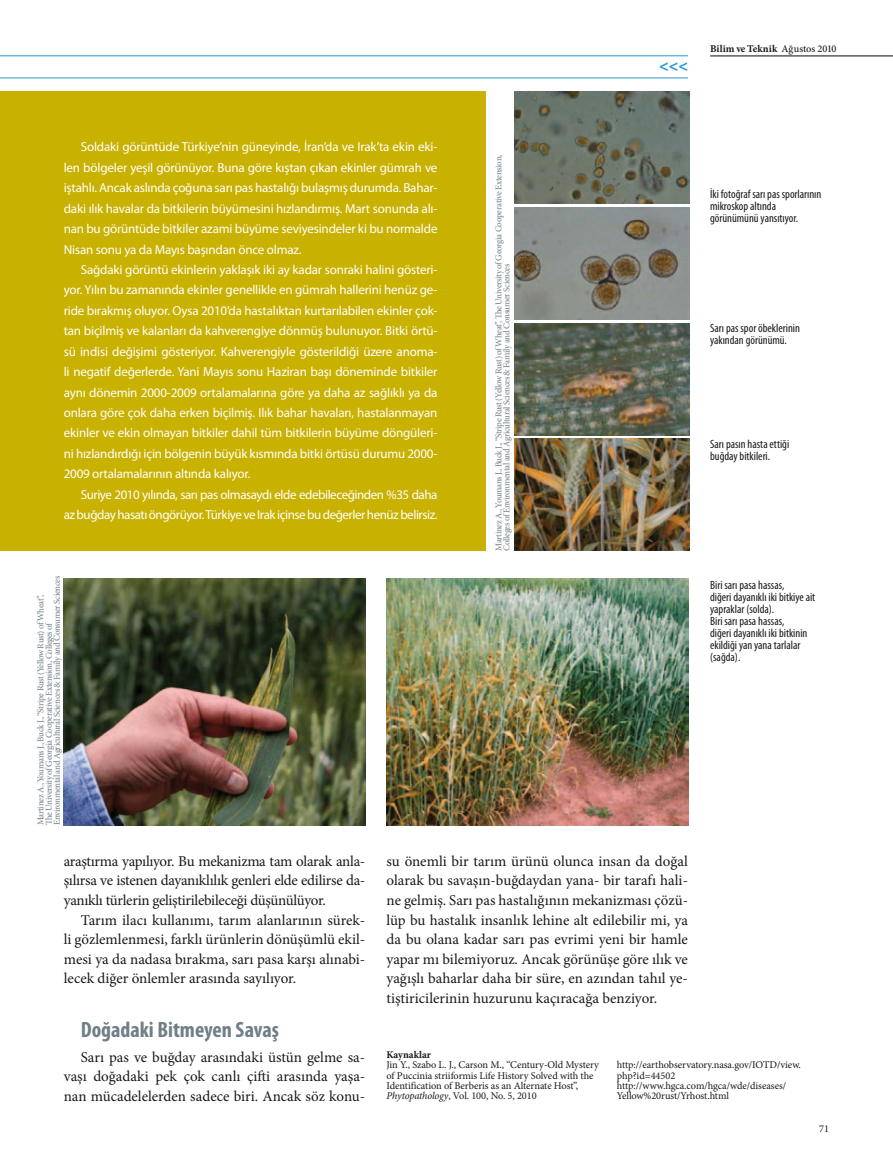
<style>
.page{position:relative;width:893px;height:1170px;background:#fff}
.page>*{position:absolute;margin:0;border:0;box-sizing:border-box;transform-origin:0 0}
.t1{font:700 condensed 22.2px "Myriad Pro";color:#707f87}
.t2{font:700 16.2px "Myriad Pro";color:#2699d1}
.t3{font:15px/19.5px "Minion Pro";color:#1a171c;text-align:justify}
.t4{font:13.05px/20.4px "Myriad Pro";letter-spacing:-.035em;color:#fff;text-align:justify}
.t5{font:condensed 12px/12px "Myriad Pro";color:#1a171c}
.t6{font:10.35px/10.4px "Minion Pro";letter-spacing:-.005em;color:#1a171c}
.t7{font:700 10.35px "Minion Pro";color:#1a171c}
.t8{font:9px/8.2px "Minion Pro";letter-spacing:-.035em;color:#707f87}
.s1{font-weight:500}
.s2{font-style:italic}
</style>
<div class="page">
<hr style="left:0;top:78px;width:688px;height:1px;background:#2699d1">
<hr style="left:0;top:56px;width:688px;height:1px;background:#2699d1">
<hr style="left:710px;top:56px;width:183px;height:1px;background:#070c12">
<img style="left:387px;top:578px;width:301px;height:247px">
<img style="left:514px;top:91px;width:175px;height:112px">
<img style="left:514px;top:207px;width:175px;height:112px">
<img style="left:514px;top:323px;width:175px;height:112px">
<img style="left:514px;top:439px;width:175px;height:112px">
<div style="left:0;top:91px;width:486px;height:460px;background:#c9b100"></div>
<img style="left:64px;top:578px;width:301px;height:247px">
<p class="t4" style="left:64px;top:137px;width:375px;text-indent:17px">Soldaki görüntüde Türkiye’nin güneyinde, İran’da ve Irak’ta ekin eki&shy;len bölgeler yeşil görünüyor. Buna göre kıştan çıkan ekinler gümrah ve iştahlı. Ancak aslında çoğuna sarı pas hastalığı bulaşmış durumda. Bahar&shy;daki ılık havalar da bitkilerin büyümesini hızlandırmış. Mart sonunda alı&shy;nan bu görüntüde bitkiler azami büyüme seviyesindeler ki bu normalde Nisan sonu ya da Mayıs başından önce olmaz.</p>
<p class="t4" style="left:64px;top:259px;width:375px;text-indent:17px">Sağdaki görüntü ekinlerin yaklaşık iki ay kadar sonraki halini gösteri&shy;yor. Yılın bu zamanında ekinler genellikle en gümrah hallerini henüz ge&shy;ride bırakmış oluyor. Oysa 2010’da hastalıktan kurtarılabilen ekinler çok&shy;tan biçilmiş ve kalanları da kahverengiye dönmüş bulunuyor. Bitki örtü&shy;sü indisi değişimi gösteriyor. Kahverengiyle gösterildiği üzere anoma&shy;li negatif değerlerde. Yani Mayıs sonu Haziran başı döneminde bitkiler aynı dönemin 2000-2009 ortalamalarına göre ya daha az sağlıklı ya da onlara göre çok daha erken biçilmiş. Ilık bahar havaları, hastalanmayan ekinler ve ekin olmayan bitkiler dahil tüm bitkilerin büyüme döngüleri&shy;ni hızlandırdığı için bölgenin büyük kısmında bitki örtüsü durumu 2000- 2009 ortalamalarının altında kalıyor.</p>
<p class="t4" style="left:64px;top:484px;width:375px;text-align:right">Suriye 2010 yılında, sarı pas olmasaydı elde edebileceğinden %35 daha<br>az buğday hasatı öngörüyor. Türkiye ve Irak içinse bu değerler henüz belirsiz.</p>
<p class="t8" style="left:36px;top:825px;width:251px;rotate:-90deg">Martinez A., Youmans J., Buck J., “Stripe Rust (Yellow Rust) of Wheat”,<br>The University of Georgia Cooperative Extension, Colleges of<br>Environmental and Agricultural Sciences &amp; Family and Consumer Sciences</p>
<p class="t8" style="left:494px;top:551px;width:397px;rotate:-90deg">Martinez A., Youmans J., Buck J., “Stripe Rust (Yellow Rust) of Wheat”, The University of Georgia Cooperative Extension,<br>Colleges of Environmental and Agricultural Sciences &amp; Family and Consumer Sciences</p>
<p class="t2" style="left:659px;top:55px;width:30px">&lt;&lt;&lt;</p>
<p class="t7" style="left:710px;top:41px;width:128px">Bilim ve Teknik <span class="s1">Ağustos 2010</span></p>
<p class="t5" style="left:710px;top:188px;width:113px">İki fotoğraf sarı pas sporlarının mikroskop altında görünümünü yansıtıyor.</p>
<p class="t5" style="left:710px;top:322px;width:91px">Sarı pas spor öbeklerinin yakından görünümü.</p>
<p class="t5" style="left:710px;top:438px;width:81px">Sarı pasın hasta ettiği buğday bitkileri.</p>
<p class="t5" style="left:710px;top:578px;width:107px">Biri sarı pasa hassas,<br>diğeri dayanıklı iki bitkiye ait yapraklar (solda).<br>Biri sarı pasa hassas,<br>diğeri dayanıklı iki bitkinin ekildiği yan yana tarlalar (sağda).</p>
<p class="t3" style="left:64px;top:851px;width:303px">araştırma yapılıyor. Bu mekanizma tam olarak anla&shy;şılırsa ve istenen dayanıklılık genleri elde edilirse da&shy;yanıklı türlerin geliştirilebileceği düşünülüyor.</p>
<p class="t3" style="left:64px;top:909px;width:303px;text-indent:17px">Tarım ilacı kullanımı, tarım alanlarının sürek&shy;li gözlemlenmesi, farklı ürünlerin dönüşümlü ekil&shy;mesi ya da nadasa bırakma, sarı pasa karşı alınabi&shy;lecek diğer önlemler arasında sayılıyor.</p>
<h1 class="t1" style="left:81px;top:1015px;width:200px">Doğadaki Bitmeyen Savaş</h1>
<p class="t3" style="left:64px;top:1046px;width:303px;text-indent:17px">Sarı pas ve buğday arasındaki üstün gelme sa&shy;vaşı doğadaki pek çok canlı çifti arasında yaşa&shy;nan mücadelelerden sadece biri. Ancak söz konu-</p>
<p class="t3" style="left:387px;top:851px;width:303px">su önemli bir tarım ürünü olunca insan da doğal olarak bu savaşın-buğdaydan yana- bir tarafı hali&shy;ne gelmiş. Sarı pas hastalığının mekanizması çözü&shy;lüp bu hastalık insanlık lehine alt edilebilir mi, ya da bu olana kadar sarı pas evrimi yeni bir hamle yapar mı bilemiyoruz. Ancak görünüşe göre ılık ve yağışlı baharlar daha bir süre, en azından tahıl ye&shy;tiştiricilerinin huzurunu kaçıracağa benziyor.</p>
<p class="t7" style="left:387px;top:1047px;width:46px">Kaynaklar</p>
<p class="t6" style="left:387px;top:1059px;width:214px">Jin Y., Szabo L. J., Carson M., “Century-Old Mystery of Puccinia striiformis Life History Solved with the Identification of Berberis as an Alternate Host”, <span class="s2">Phytopathology</span>, Vol. 100, No. 5, 2010</p>
<p class="t6" style="left:617px;top:1059px;width:186px">http://earthobservatory.nasa.gov/IOTD/view. php?id=44502 http://www.hgca.com/hgca/wde/diseases/ Yellow%20rust/Yrhost.html</p>
<p class="t6" style="left:819px;top:1123px;width:11px">71</p>
</div>
